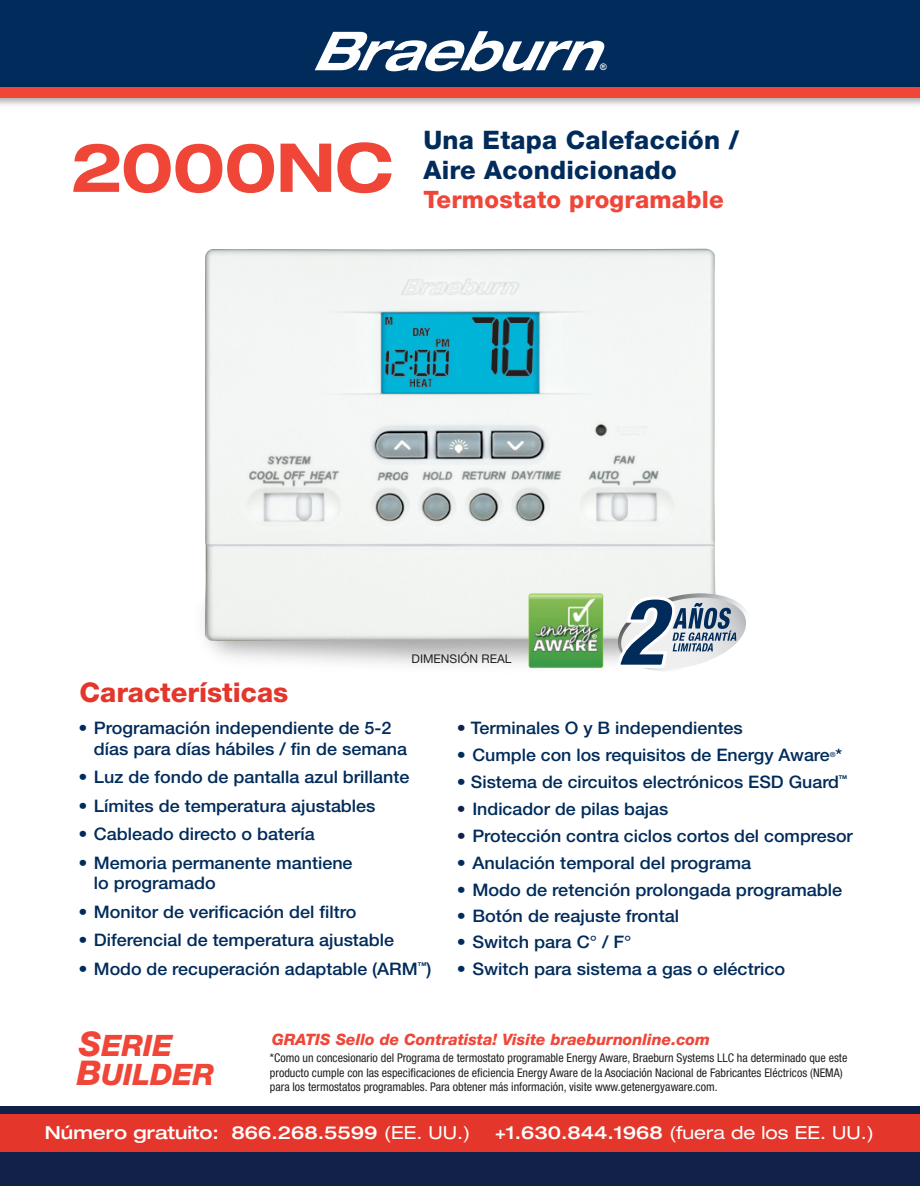
<style>
.page{position:relative;width:920px;height:1186px;background:#fff}
.page>*{position:absolute;margin:0;border:0;box-sizing:border-box;transform-origin:0 0}
.t1{font:700 expanded 67.5px "Helvetica Neue LT Std";letter-spacing:-.01em;color:#ef4638;scale:.95 1}
.t2{font:italic 800 29.55px/28.8px "Helvetica Neue LT Std";color:#ef4638}
.t3{font:800 27.15px "Helvetica Neue LT Std";color:#e4362b}
.t4{font:800 25.5px/30px "Helvetica Neue LT Std";letter-spacing:.01em;color:#002b5a}
.t5{font:800 24px "Helvetica Neue LT Std";letter-spacing:.01em;color:#ef4638}
.t6{font:500 expanded 18px "Helvetica Neue LT Std";color:#fff}
.t7{font:expanded 18px "Helvetica Neue LT Std";color:#fff}
.t8{font:500 17.25px/20.7px "Helvetica Neue LT Std";color:#002b5a;scale:1.04 1}
.t9{font:500 17.25px "Helvetica Neue LT Std";color:#002b5a;scale:1.05 1}
.t10{font:500 17.25px "Helvetica Neue LT Std";color:#002b5a}
.t11{font:italic 800 15.75px "Helvetica Neue LT Std";color:#ef4638}
.t12{font:condensed 12px/14.4px "Helvetica Neue LT Std";color:#231f20}
.t13{font:12px "Helvetica Neue LT Std";color:#231f20}
.t14{font:700 9px "Arial";color:#fff}
.t15{font:500 7.05px "Helvetica Neue LT Std";color:#002b5a;scale:1.05 1}
.t16{font:700 5.25px "Helvetica Neue LT Std";color:#002b5a;scale:1.05 1}
.s1{color:#112147}
.s2{font-size:34.05px}
.s3{font-weight:400}
.s4{font-weight:500}
</style>
<div class="page">
<div style="left:0;top:0;width:920px;height:95px;background:#002b5a"></div>
<div style="left:0;top:1113px;width:920px;height:61px;background:#e4362b"></div>
<div style="left:0;top:1152px;width:920px;height:33px;background:#112147"></div>
<div style="left:0;top:1106px;width:920px;height:7px;background:#112147"></div>
<svg style="left:315px;top:31px;width:290px;height:40px"></svg>
<img style="left:0;top:87px;width:920px;height:18px">
<div style="left:0;top:88px;width:920px;height:10px;background:#ef4638"></div>
<img style="left:205px;top:249px;width:510px;height:392px">
<svg style="left:208px;top:585px;width:538px;height:86px"></svg>
<p class="t14" style="left:600px;top:61px;width:8px">®</p>
<p class="t1" style="left:71px;top:125px;width:341px">2000NC</p>
<p class="t4" style="left:423px;top:125px;width:317px">Una Etapa Calefacción /<br>Aire Acondicionado</p>
<p class="t5" style="left:423px;top:185px;width:302px">Termostato programable</p>
<p class="t13" style="left:411px;top:651px;width:102px">DIMENSIÓN REAL</p>
<p class="t3" style="left:79px;top:676px;width:210px">Características</p>
<p class="t8" style="left:94px;top:717px;width:303px;text-indent:-16px">• Programación independiente de 5-2 días para días hábiles / fin de semana</p>
<p class="t8" style="left:78px;top:766px;width:320px">• Luz de fondo de pantalla azul brillante</p>
<p class="t8" style="left:78px;top:795px;width:287px">• Límites de temperatura ajustables</p>
<p class="t8" style="left:78px;top:823px;width:229px">• Cableado directo o batería</p>
<p class="t8" style="left:94px;top:852px;width:250px;text-indent:-16px">• Memoria permanente mantiene lo programado</p>
<p class="t8" style="left:78px;top:901px;width:269px">• Monitor de verificación del filtro</p>
<p class="t8" style="left:78px;top:929px;width:305px">• Diferencial de temperatura ajustable</p>
<p class="t9" style="left:78px;top:958px;width:337px">• Modo de recuperación adaptable (ARM )</p>
<p class="t16" style="left:418px;top:961px;width:9px">TM</p>
<p class="t8" style="left:457px;top:717px;width:276px"><span class="s1">•</span> Terminales O y B independientes</p>
<p class="t9" style="left:457px;top:744px;width:368px">• Cumple con los requisitos de Energy Aware *</p>
<p class="t15" style="left:829px;top:750px;width:7px">®</p>
<p class="t9" style="left:457px;top:771px;width:365px">• Sistema de circuitos electrónicos ESD Guard</p>
<p class="t10" style="left:457px;top:798px;width:213px"><span class="s1">•</span> Indicador de pilas bajas</p>
<p class="t10" style="left:457px;top:825px;width:397px"><span class="s1">•</span> Protección contra ciclos cortos del compresor</p>
<p class="t9" style="left:457px;top:852px;width:282px">• Anulación temporal del programa</p>
<p class="t9" style="left:457px;top:879px;width:368px">• Modo de retención prolongada programable</p>
<p class="t9" style="left:457px;top:905px;width:213px">• Botón de reajuste frontal</p>
<p class="t9" style="left:457px;top:931px;width:168px">• Switch para C° / F°</p>
<p class="t9" style="left:457px;top:958px;width:314px">• Switch para sistema a gas o eléctrico</p>
<p class="t16" style="left:838px;top:774px;width:9px">TM</p>
<p class="t2" style="left:77px;top:1031px;width:139px"><span class="s2">S</span>ERIE<br><span class="s2">B</span>UILDER</p>
<p class="t11" style="left:272px;top:1030px;width:439px">GRATIS Sello de Contratista! Visite braeburnonline.com</p>
<p class="t12" style="left:270px;top:1050px;width:579px">*Como un concesionario del Programa de termostato programable Energy Aware, Braeburn Systems LLC ha determinado que este producto cumple con las especificaciones de eficiencia Energy Aware de la Asociación Nacional de Fabricantes Eléctricos (NEMA) para los termostatos programables. Para obtener más información, visite www.getenergyaware.com.</p>
<p class="t6" style="left:45px;top:1120px;width:427px">Número gratuito: 866.268.5599 <span class="s3">(EE. UU.)</span></p>
<p class="t7" style="left:495px;top:1121px;width:380px"><span class="s4">+1.630.844.1968</span> (fuera de los EE. UU.)</p>
</div>
